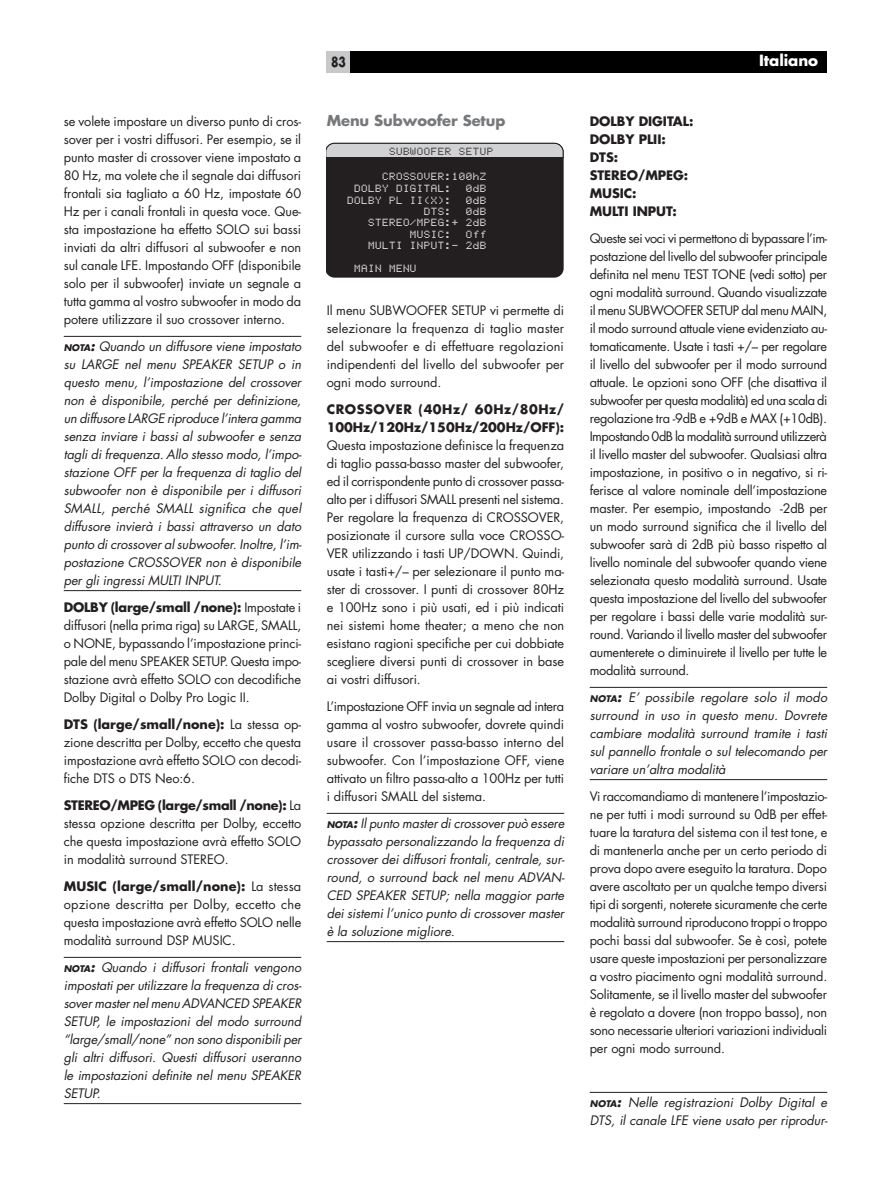
<style>
.page{position:relative;width:891px;height:1188px;background:#fff}
.page>*{position:absolute;margin:0;border:0;box-sizing:border-box;transform-origin:0 0}
.t1{font:700 15px "Futura";letter-spacing:-.005em;color:#fff}
.t2{font:700 14.7px "Futura";letter-spacing:-.005em;color:#76787b}
.t3{font:700 13.5px "Futura";color:#231f20;scale:.8 1}
.t4{font:12.75px/18px "Futura";letter-spacing:-.005em;color:#231f20;text-align:justify}
.t5{font:italic 12.75px/18px "Futura";letter-spacing:-.005em;color:#231f20;text-align:justify}
.t6{font:700 12.75px/18px "Futura";letter-spacing:-.005em;color:#231f20}
.t7{font:11.55px/11.6px "Bubbledot ICG Fine Pos";letter-spacing:.05em;color:#fff}
.t8{font:11.55px "Bubbledot ICG Fine Pos";letter-spacing:.05em;color:#231f20}
.s1{font-weight:700;font-size:8.85px}
.s2{font-weight:700}
</style>
<div class="page">
<div style="left:327px;top:51px;width:500px;height:21px;background:#000"></div>
<div style="left:327px;top:51px;width:23px;height:21px;background:#c7c8ca"></div>
<hr style="left:64px;top:336px;width:237px;height:1px;background:#231f20">
<hr style="left:64px;top:590px;width:237px;height:1px;background:#231f20">
<hr style="left:64px;top:957px;width:237px;height:1px;background:#231f20">
<hr style="left:64px;top:1103px;width:237px;height:1px;background:#231f20">
<hr style="left:327px;top:813px;width:237px;height:1px;background:#231f20">
<hr style="left:327px;top:941px;width:237px;height:1px;background:#231f20">
<svg style="left:327px;top:143px;width:237px;height:134px;background:#343031"></svg>
<hr style="left:590px;top:687px;width:237px;height:1px;background:#231f20">
<hr style="left:590px;top:779px;width:237px;height:1px;background:#231f20">
<hr style="left:590px;top:1092px;width:237px;height:1px;background:#231f20">
<p class="t4" style="left:64px;top:112px;width:239px">se volete impostare un diverso punto di cros&shy;sover per i vostri diffusori. Per esempio, se il punto master di crossover viene impostato a 80 Hz, ma volete che il segnale dai diffusori frontali sia tagliato a 60 Hz, impostate 60<br>Hz per i canali frontali in questa voce. Que&shy;sta impostazione ha effetto SOLO sui bassi inviati da altri diffusori al subwoofer e non sul canale LFE. Impostando OFF (disponibile solo per il subwoofer) inviate un segnale a tutta gamma al vostro subwoofer in modo da potere utilizzare il suo crossover interno.</p>
<p class="t5" style="left:64px;top:337px;width:240px"><span class="s1">NOTA</span><span class="s2">:</span> Quando un diffusore viene impostato su LARGE nel menu SPEAKER SETUP o in questo menu, l’impostazione del crossover non è disponibile, perché per definizione, un diffusore LARGE riproduce l’intera gamma senza inviare i bassi al subwoofer e senza tagli di frequenza. Allo stesso modo, l’impo&shy;stazione OFF per la frequenza di taglio del subwoofer non è disponibile per i diffusori SMALL, perché SMALL significa che quel diffusore invierà i bassi attraverso un dato punto di crossover al subwoofer. Inoltre, l’im&shy;postazione CROSSOVER non è disponibile per gli ingressi MULTI INPUT.</p>
<p class="t4" style="left:64px;top:598px;width:239px"><span class="s2">DOLBY (large/small /none):</span> Impostate i diffusori (nella prima riga) su LARGE, SMALL, o NONE, bypassando l’impostazione princi&shy;pale del menu SPEAKER SETUP. Questa impo&shy;stazione avrà effetto SOLO con decodifiche Dolby Digital o Dolby Pro Logic II.</p>
<p class="t4" style="left:64px;top:715px;width:239px"><span class="s2">DTS (large/small/none):</span> La stessa op&shy;zione descritta per Dolby, eccetto che questa impostazione avrà effetto SOLO con decodi&shy;fiche DTS o DTS Neo:6.</p>
<p class="t4" style="left:64px;top:796px;width:239px"><span class="s2">STEREO/MPEG (large/small /none):</span> La stessa opzione descritta per Dolby, eccetto che questa impostazione avrà effetto SOLO in modalità surround STEREO.</p>
<p class="t4" style="left:64px;top:877px;width:239px"><span class="s2">MUSIC (large/small/none):</span> La stessa opzione descritta per Dolby, eccetto che questa impostazione avrà effetto SOLO nelle modalità surround DSP MUSIC.</p>
<p class="t5" style="left:64px;top:958px;width:240px"><span class="s1">NOTA</span><span class="s2">:</span> Quando i diffusori frontali vengono impostati per utilizzare la frequenza di cros&shy;sover master nel menu ADVANCED SPEAKER SETUP, le impostazioni del modo surround “large/small/none” non sono disponibili per gli altri diffusori. Questi diffusori useranno le impostazioni definite nel menu SPEAKER SETUP.</p>
<p class="t3" style="left:331px;top:52px;width:20px">83</p>
<p class="t1" style="left:759px;top:50px;width:61px">Italiano</p>
<p class="t2" style="left:327px;top:110px;width:180px">Menu Subwoofer Setup</p>
<p class="t8" style="left:389px;top:145px;width:106px">SUBWOOFER SETUP</p>
<p class="t7" style="left:354px;top:171px;width:133px;text-indent:28px">CROSSOVER:100hZ<br>DOLBY DIGITAL:</p>
<p class="t7" style="left:466px;top:183px;width:22px">0dB</p>
<p class="t7" style="left:347px;top:194px;width:106px">DOLBY PL II(X):</p>
<p class="t7" style="left:466px;top:194px;width:22px">0dB</p>
<p class="t7" style="left:424px;top:206px;width:29px">DTS:</p>
<p class="t7" style="left:466px;top:206px;width:22px">0dB</p>
<p class="t7" style="left:368px;top:217px;width:120px">STEREO/MPEG:+ 2dB</p>
<p class="t7" style="left:410px;top:228px;width:43px">MUSIC:</p>
<p class="t7" style="left:368px;top:228px;width:120px;text-align:right">Off<br>MULTI INPUT:- 2dB</p>
<p class="t7" style="left:354px;top:263px;width:64px">MAIN MENU</p>
<p class="t4" style="left:327px;top:301px;width:239px">Il menu SUBWOOFER SETUP vi permette di selezionare la frequenza di taglio master del subwoofer e di effettuare regolazioni indipendenti del livello del subwoofer per ogni modo surround.</p>
<p class="t6" style="left:327px;top:400px;width:239px">CROSSOVER (40Hz/ 60Hz/80Hz/<br>100Hz/120Hz/150Hz/200Hz/OFF):</p>
<p class="t4" style="left:327px;top:436px;width:239px">Questa impostazione definisce la frequenza di taglio passa-basso master del subwoofer, ed il corrispondente punto di crossover passa&shy;alto per i diffusori SMALL presenti nel sistema.<br>Per regolare la frequenza di CROSSOVER, posizionate il cursore sulla voce CROSSO-VER utilizzando i tasti UP/DOWN. Quindi, usate i tasti+/– per selezionare il punto ma&shy;ster di crossover. I punti di crossover 80Hz e 100Hz sono i più usati, ed i più indicati nei sistemi home theater; a meno che non esistano ragioni specifiche per cui dobbiate scegliere diversi punti di crossover in base ai vostri diffusori.</p>
<p class="t4" style="left:327px;top:697px;width:239px">L’impostazione OFF invia un segnale ad intera gamma al vostro subwoofer, dovrete quindi usare il crossover passa-basso interno del subwoofer. Con l’impostazione OFF, viene attivato un filtro passa-alto a 100Hz per tutti i diffusori SMALL del sistema.</p>
<p class="t5" style="left:327px;top:814px;width:240px"><span class="s1">NOTA</span><span class="s2">:</span> Il punto master di crossover può essere bypassato personalizzando la frequenza di crossover dei diffusori frontali, centrale, sur&shy;round, o surround back nel menu ADVAN-CED SPEAKER SETUP; nella maggior parte dei sistemi l’unico punto di crossover master è la soluzione migliore.</p>
<p class="t6" style="left:590px;top:112px;width:105px">DOLBY DIGITAL:<br>DOLBY PLII:<br>DTS:<br>STEREO/MPEG:<br>MUSIC:<br>MULTI INPUT:</p>
<p class="t4" style="left:590px;top:229px;width:239px">Queste sei voci vi permettono di bypassare l’im&shy;postazione del livello del subwoofer principale definita nel menu TEST TONE (vedi sotto) per ogni modalità surround. Quando visualizzate il menu SUBWOOFER SETUP dal menu MAIN, il modo surround attuale viene evidenziato au&shy;tomaticamente. Usate i tasti +/– per regolare il livello del subwoofer per il modo surround attuale. Le opzioni sono OFF (che disattiva il subwoofer per questa modalità) ed una scala di regolazione tra -9dB e +9dB e MAX (+10dB).<br>Impostando 0dB la modalità surround utilizzerà il livello master del subwoofer. Qualsiasi altra impostazione, in positivo o in negativo, si ri&shy;ferisce al valore nominale dell’impostazione master. Per esempio, impostando -2dB per un modo surround significa che il livello del subwoofer sarà di 2dB più basso rispetto al livello nominale del subwoofer quando viene selezionata questo modalità surround. Usate questa impostazione del livello del subwoofer per regolare i bassi delle varie modalità sur&shy;round. Variando il livello master del subwoofer aumenterete o diminuirete il livello per tutte le modalità surround.</p>
<p class="t5" style="left:590px;top:688px;width:239px"><span class="s1">NOTA</span><span class="s2">:</span> E’ possibile regolare solo il modo surround in uso in questo menu. Dovrete cambiare modalità surround tramite i tasti sul pannello frontale o sul telecomando per variare un’altra modalità</p>
<p class="t4" style="left:590px;top:787px;width:239px">Vi raccomandiamo di mantenere l’impostazio&shy;ne per tutti i modi surround su 0dB per effet&shy;tuare la taratura del sistema con il test tone, e di mantenerla anche per un certo periodo di prova dopo avere eseguito la taratura. Dopo avere ascoltato per un qualche tempo diversi tipi di sorgenti, noterete sicuramente che certe modalità surround riproducono troppi o troppo pochi bassi dal subwoofer. Se è così, potete usare queste impostazioni per personalizzare a vostro piacimento ogni modalità surround.<br>Solitamente, se il livello master del subwoofer è regolato a dovere (non troppo basso), non sono necessarie ulteriori variazioni individuali per ogni modo surround.</p>
<p class="t5" style="left:590px;top:1093px;width:239px"><span class="s1">NOTA</span><span class="s2">:</span> Nelle registrazioni Dolby Digital e<br>DTS, il canale LFE viene usato per riprodur-</p>
</div>
